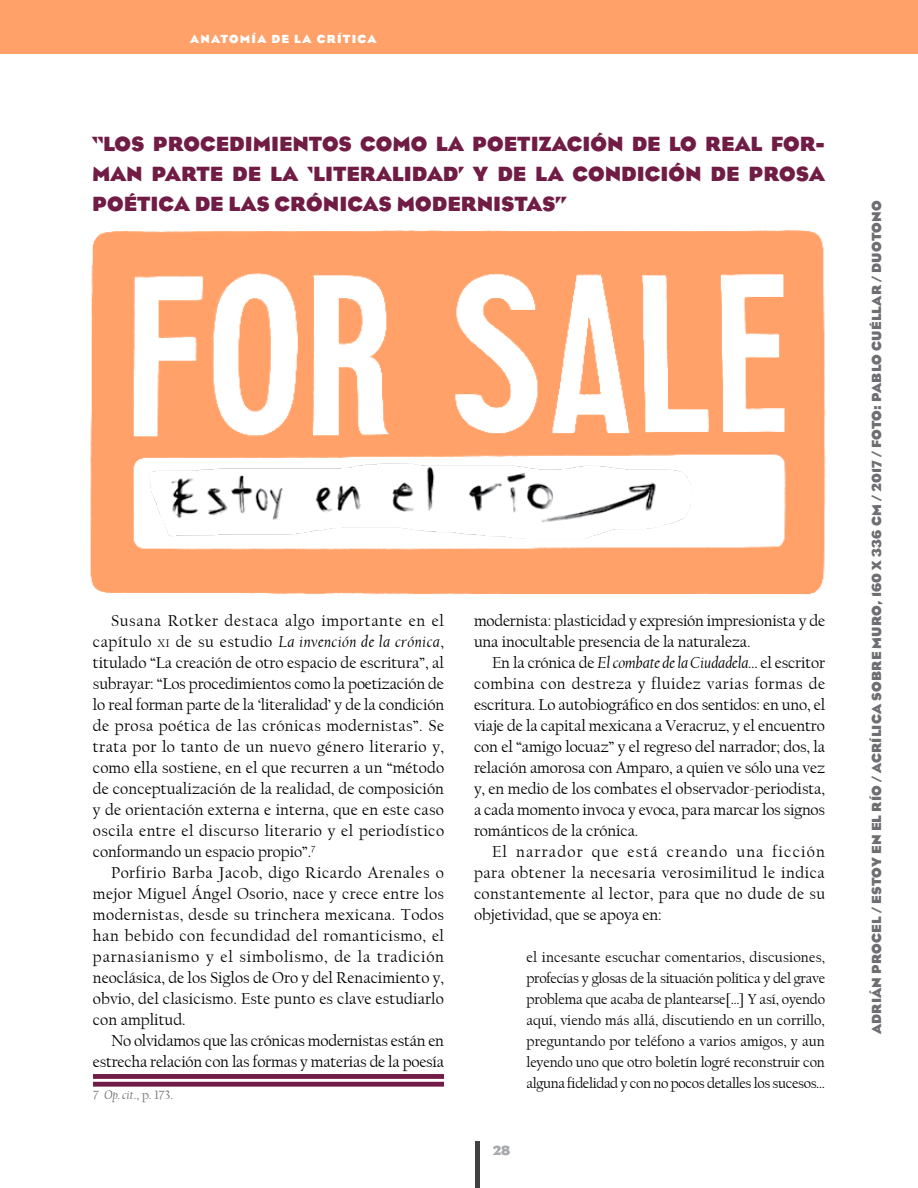
<style>
.page{position:relative;width:918px;height:1188px;background:#fff}
.page>*{position:absolute;margin:0;border:0;box-sizing:border-box;transform-origin:0 0}
.t1{font:700 21px/30px "Eagle";color:#701c45;text-align:justify}
.t2{font:16.5px/21px "Californian FB";letter-spacing:-.01em;color:#000;text-align:justify}
.t3{font:15px/21px "Californian FB";letter-spacing:-.025em;color:#000;text-align:justify}
.t4{font:700 13.5px "Eagle";letter-spacing:.01em;color:#6d6e71}
.t5{font:700 13.5px "Eagle";color:#a7a9ac}
.t6{font:12.9px "Californian FB";color:#6d6e71}
.t7{font:700 12px "Eagle";letter-spacing:.1em;color:#fff}
.s1{font-size:11.55px}
.s2{font-style:italic}
</style>
<div class="page">
<div style="left:0;top:0;width:918px;height:54px;background:#ffa168"></div>
<hr style="left:476px;top:1142px;width:4px;height:46px;background:#414042">
<img style="left:90px;top:230px;width:736px;height:365px">
<svg style="left:93px;top:1074px;width:351px;height:13px"></svg>
<p class="t7" style="left:190px;top:32px;width:178px">ANATOMÍA DE LA CRÍTICA</p>
<p class="t1" style="left:92px;top:129px;width:735px">“LOS PROCEDIMIENTOS COMO LA POETIZACIÓN DE LO REAL FOR-MAN PARTE DE LA ‘LITERALIDAD’ Y DE LA CONDICIÓN DE PROSA POÉTICA DE LAS CRÓNICAS MODERNISTAS”</p>
<p class="t2" style="left:93px;top:611px;width:353px;text-indent:18px">Susana Rotker destaca algo importante en el capítulo <span class="s1">xi</span> de su estudio <span class="s2">La invención de la crónica</span>, titulado “La creación de otro espacio de escritura”, al subrayar: “Los procedimientos como la poetización de lo real forman parte de la ‘literalidad’ y de la condición de prosa poética de las crónicas modernistas”. Se trata por lo tanto de un nuevo género literario y, como ella sostiene, en el que recurren a un “método de conceptualización de la realidad, de composición y de orientación externa e interna, que en este caso oscila entre el discurso literario y el periodístico conformando un espacio propio”.<sup>7</sup></p>
<p class="t2" style="left:93px;top:863px;width:353px;text-indent:18px">Porfirio Barba Jacob, digo Ricardo Arenales o mejor Miguel Ángel Osorio, nace y crece entre los modernistas, desde su trinchera mexicana. Todos han bebido con fecundidad del romanticismo, el parnasianismo y el simbolismo, de la tradición neoclásica, de los Siglos de Oro y del Renacimiento y, obvio, del clasicismo. Este punto es clave estudiarlo con amplitud.</p>
<p class="t2" style="left:93px;top:1031px;width:353px;text-align:right">No olvidamos que las crónicas modernistas están en estrecha relación con las formas y materias de la poesía</p>
<p class="t6" style="left:93px;top:1088px;width:82px">7 <span class="s2">Op. cit</span>., p. 173.</p>
<p class="t2" style="left:474px;top:611px;width:353px">modernista: plasticidad y expresión impresionista y de una inocultable presencia de la naturaleza.</p>
<p class="t2" style="left:474px;top:653px;width:353px;text-indent:18px">En la crónica de <span class="s2">El combate de la Ciudadela…</span> el escritor combina con destreza y fluidez varias formas de escritura. Lo autobiográfico en dos sentidos: en uno, el viaje de la capital mexicana a Veracruz, y el encuentro con el “amigo locuaz” y el regreso del narrador; dos, la relación amorosa con Amparo, a quien ve sólo una vez y, en medio de los combates el observador-periodista, a cada momento invoca y evoca, para marcar los signos románticos de la crónica.</p>
<p class="t2" style="left:474px;top:842px;width:353px;text-indent:18px">El narrador que está creando una ficción para obtener la necesaria verosimilitud le indica constantemente al lector, para que no dude de su objetividad, que se apoya en:</p>
<p class="t3" style="left:526px;top:947px;width:300px">el incesante escuchar comentarios, discusiones, profecías y glosas de la situación política y del grave problema que acaba de plantearse[…] Y así, oyendo aquí, viendo más allá, discutiendo en un corrillo, preguntando por teléfono a varios amigos, y aun leyendo uno que otro boletín logré reconstruir con alguna fidelidad y con no pocos detalles los sucesos…</p>
<p class="t5" style="left:492px;top:1143px;width:19px">28</p>
<p class="t4" style="left:869px;top:1034px;width:834px;rotate:-90deg">ADRIÁN PROCEL / ESTOY EN EL RÍO / ACRÍLICA SOBRE MURO, 160 X 336 CM / 2017 / FOTO: PABLO CUÉLLAR / DUOTONO</p>
</div>
